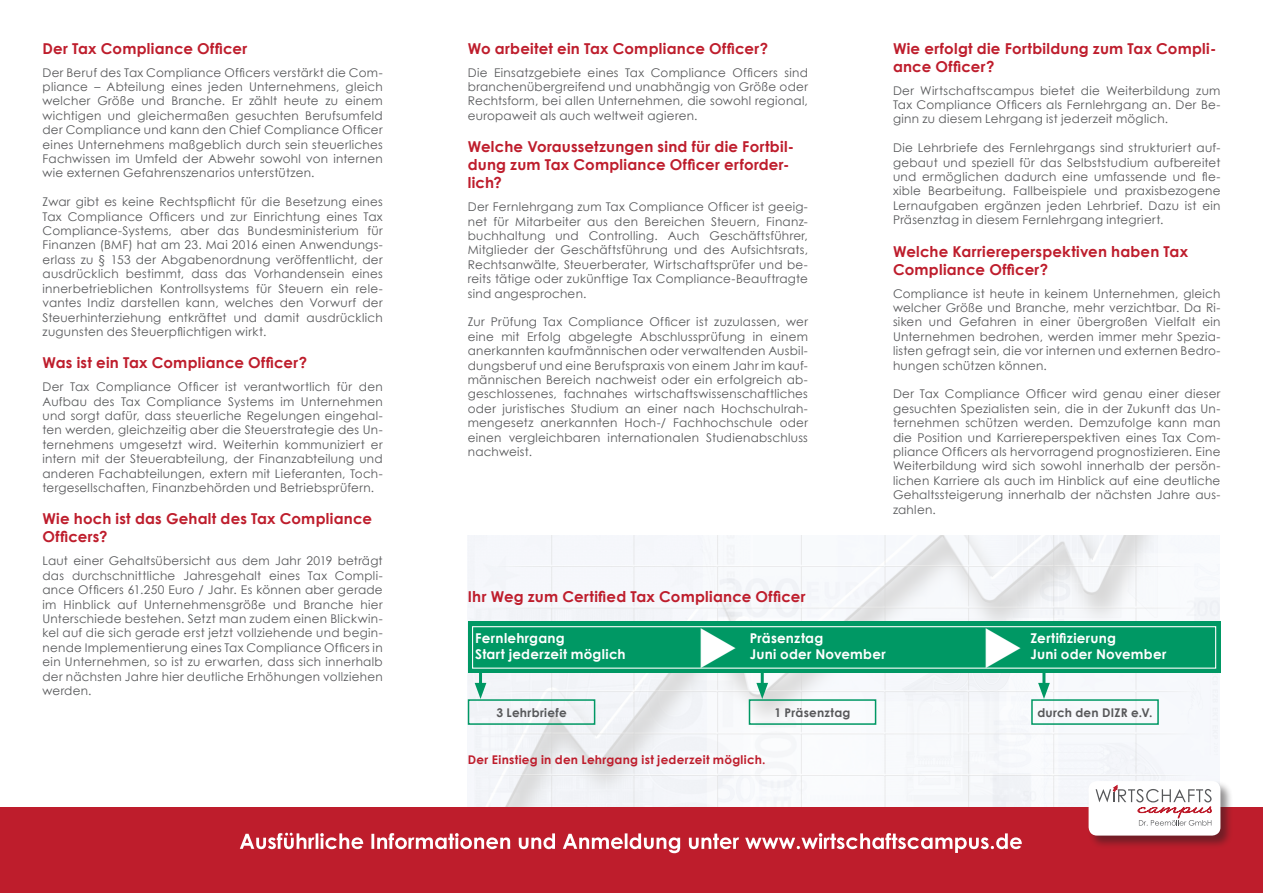
<style>
.page{position:relative;width:1263px;height:893px;background:#fff}
.page>*{position:absolute;margin:0;border:0;box-sizing:border-box;transform-origin:0 0}
.kap-titel_rot{font:700 15px/18px "Century Gothic";letter-spacing:.015em;color:#be1d2c}
.kap-titel_rot-2{font:700 13.5px "Century Gothic";letter-spacing:.015em;color:#fff}
.fliesstext_block{font:700 13.5px/16.2px "Century Gothic";letter-spacing:.015em;color:#fff}
.fliesstext_block-2{font:12px/14.4px "Century Gothic";letter-spacing:.02em;color:#57585a;text-align:justify}
.fliesstext_block-3{font:700 12px "Century Gothic";letter-spacing:.02em;color:#be1d2c}
.fliesstext_block-4{font:700 12px "Century Gothic";letter-spacing:.02em;color:#57585a}
</style>
<div class="page">
<img style="left:468px;top:536px;width:751px;height:272px">
<div style="left:0;top:808px;width:1263px;height:85px;background:#be1d2c"></div>
<svg style="left:240px;top:833px;width:782px;height:20px"></svg>
<hr style="left:479px;top:659px;width:3px;height:30px;background:#009864">
<svg style="left:475px;top:683px;width:11px;height:16px"></svg>
<hr style="left:1042px;top:659px;width:3px;height:30px;background:#009864">
<svg style="left:1038px;top:683px;width:12px;height:16px"></svg>
<hr style="left:761px;top:659px;width:3px;height:30px;background:#009864">
<svg style="left:756px;top:683px;width:12px;height:16px"></svg>
<div style="left:468px;top:622px;width:752px;height:51px;background:#009864"></div>
<div style="left:472px;top:626px;width:744px;height:43px;background:#009864;border:1px solid #fff"></div>
<div style="left:468px;top:699px;width:127px;height:26px;border:2px solid #009864"></div>
<div style="left:1031px;top:699px;width:128px;height:26px;border:2px solid #009864"></div>
<div style="left:749px;top:699px;width:127px;height:26px;border:2px solid #009864"></div>
<div style="left:1087px;top:780px;width:146px;height:69px;background:#231f20;opacity:.5"></div>
<div style="left:1088px;top:781px;width:132px;height:55px;background:#fff;border-radius:8px"></div>
<svg style="left:1095px;top:785px;width:117px;height:41px"></svg>
<svg style="left:701px;top:627px;width:35px;height:41px"></svg>
<svg style="left:986px;top:627px;width:35px;height:41px"></svg>
<p class="kap-titel_rot" style="left:43px;top:39px;width:206px">Der Tax Compliance Officer</p>
<p class="fliesstext_block-2" style="left:43px;top:65px;width:342px">Der Beruf des Tax Compliance Officers verstärkt die Com&shy;pliance – Abteilung eines jeden Unternehmens, gleich welcher Größe und Branche. Er zählt heute zu einem wichtigen und gleichermaßen gesuchten Berufsumfeld der Compliance und kann den Chief Compliance Officer eines Unternehmens maßgeblich durch sein steuerliches Fachwissen im Umfeld der Abwehr sowohl von internen wie externen Gefahrenszenarios unterstützen.</p>
<p class="fliesstext_block-2" style="left:43px;top:195px;width:342px">Zwar gibt es keine Rechtspflicht für die Besetzung eines Tax Compliance Officers und zur Einrichtung eines Tax Compliance-Systems, aber das Bundesministerium für Finanzen (BMF) hat am 23. Mai 2016 einen Anwendungs&shy;erlass zu § 153 der Abgabenordnung veröffentlicht, der ausdrücklich bestimmt, dass das Vorhandensein eines innerbetrieblichen Kontrollsystems für Steuern ein rele&shy;vantes Indiz darstellen kann, welches den Vorwurf der Steuerhinterziehung entkräftet und damit ausdrücklich zugunsten des Steuerpflichtigen wirkt.</p>
<p class="kap-titel_rot" style="left:43px;top:353px;width:266px">Was ist ein Tax Compliance Officer?</p>
<p class="fliesstext_block-2" style="left:43px;top:379px;width:342px">Der Tax Compliance Officer ist verantwortlich für den Aufbau des Tax Compliance Systems im Unternehmen und sorgt dafür, dass steuerliche Regelungen eingehal&shy;ten werden, gleichzeitig aber die Steuerstrategie des Un&shy;ternehmens umgesetzt wird. Weiterhin kommuniziert er intern mit der Steuerabteilung, der Finanzabteilung und anderen Fachabteilungen, extern mit Lieferanten, Toch&shy;tergesellschaften, Finanzbehörden und Betriebsprüfern.</p>
<p class="kap-titel_rot" style="left:43px;top:509px;width:331px">Wie hoch ist das Gehalt des Tax Compliance<br>Officers?</p>
<p class="fliesstext_block-2" style="left:43px;top:554px;width:342px">Laut einer Gehaltsübersicht aus dem Jahr 2019 beträgt das durchschnittliche Jahresgehalt eines Tax Compli&shy;ance Officers 61.250 Euro / Jahr. Es können aber gerade im Hinblick auf Unternehmensgröße und Branche hier Unterschiede bestehen. Setzt man zudem einen Blickwin&shy;kel auf die sich gerade erst jetzt vollziehende und begin&shy;nende Implementierung eines Tax Compliance Officers in ein Unternehmen, so ist zu erwarten, dass sich innerhalb der nächsten Jahre hier deutliche Erhöhungen vollziehen werden.</p>
<p class="kap-titel_rot" style="left:468px;top:39px;width:302px">Wo arbeitet ein Tax Compliance Officer?</p>
<p class="fliesstext_block-2" style="left:468px;top:65px;width:342px">Die Einsatzgebiete eines Tax Compliance Officers sind branchenübergreifend und unabhängig von Größe oder Rechtsform, bei allen Unternehmen, die sowohl regional, europaweit als auch weltweit agieren.</p>
<p class="kap-titel_rot" style="left:468px;top:137px;width:328px">Welche Voraussetzungen sind für die Fortbil&shy;dung zum Tax Compliance Officer erforder&shy;lich?</p>
<p class="fliesstext_block-2" style="left:468px;top:199px;width:342px">Der Fernlehrgang zum Tax Compliance Officer ist geeig&shy;net für Mitarbeiter aus den Bereichen Steuern, Finanz&shy;buchhaltung und Controlling. Auch Geschäftsführer, Mitglieder der Geschäftsführung und des Aufsichtsrats, Rechtsanwälte, Steuerberater, Wirtschaftsprüfer und be&shy;reits tätige oder zukünftige Tax Compliance-Beauftragte sind angesprochen.</p>
<p class="fliesstext_block-2" style="left:468px;top:315px;width:342px">Zur Prüfung Tax Compliance Officer ist zuzulassen, wer eine mit Erfolg abgelegte Abschlussprüfung in einem anerkannten kaufmännischen oder verwaltenden Ausbil&shy;dungsberuf und eine Berufspraxis von einem Jahr im kauf&shy;männischen Bereich nachweist oder ein erfolgreich ab&shy;geschlossenes, fachnahes wirtschaftswissenschaftliches oder juristisches Studium an einer nach Hochschulrah&shy;mengesetz anerkannten Hoch-/ Fachhochschule oder einen vergleichbaren internationalen Studienabschluss nachweist.</p>
<p class="kap-titel_rot" style="left:893px;top:39px;width:325px">Wie erfolgt die Fortbildung zum Tax Compli&shy;ance Officer?</p>
<p class="fliesstext_block-2" style="left:893px;top:83px;width:329px">Der Wirtschaftscampus bietet die Weiterbildung zum Tax Compliance Officers als Fernlehrgang an. Der Be&shy;ginn zu diesem Lehrgang ist jederzeit möglich.</p>
<p class="fliesstext_block-2" style="left:893px;top:141px;width:329px">Die Lehrbriefe des Fernlehrgangs sind strukturiert auf&shy;gebaut und speziell für das Selbststudium aufbereitet und ermöglichen dadurch eine umfassende und fle&shy;xible Bearbeitung. Fallbeispiele und praxisbezogene Lernaufgaben ergänzen jeden Lehrbrief. Dazu ist ein Präsenztag in diesem Fernlehrgang integriert.</p>
<p class="kap-titel_rot" style="left:893px;top:242px;width:297px">Welche Karriereperspektiven haben Tax<br>Compliance Officer?</p>
<p class="fliesstext_block-2" style="left:893px;top:286px;width:329px">Compliance ist heute in keinem Unternehmen, gleich welcher Größe und Branche, mehr verzichtbar. Da Ri&shy;siken und Gefahren in einer übergroßen Vielfalt ein Unternehmen bedrohen, werden immer mehr Spezia&shy;listen gefragt sein, die vor internen und externen Bedro&shy;hungen schützen können.</p>
<p class="fliesstext_block-2" style="left:893px;top:387px;width:329px">Der Tax Compliance Officer wird genau einer dieser gesuchten Spezialisten sein, die in der Zukunft das Un&shy;ternehmen schützen werden. Demzufolge kann man die Position und Karriereperspektiven eines Tax Com&shy;pliance Officers als hervorragend prognostizieren. Eine Weiterbildung wird sich sowohl innerhalb der persön&shy;lichen Karriere als auch im Hinblick auf eine deutliche Gehaltssteigerung innerhalb der nächsten Jahre aus&shy;zahlen.</p>
<p class="kap-titel_rot" style="left:468px;top:587px;width:339px">Ihr Weg zum Certified Tax Compliance Officer</p>
<p class="kap-titel_rot-2" style="left:475px;top:627px;width:91px">Fernlehrgang</p>
<p class="kap-titel_rot-2" style="left:475px;top:644px;width:152px">Start jederzeit möglich</p>
<p class="fliesstext_block" style="left:750px;top:629px;width:137px">Präsenztag<br>Juni oder November</p>
<p class="fliesstext_block" style="left:1030px;top:629px;width:87px">Zertifizierung</p>
<p class="kap-titel_rot-2" style="left:1030px;top:644px;width:137px">Juni oder November</p>
<p class="fliesstext_block-4" style="left:496px;top:703px;width:72px">3 Lehrbriefe</p>
<p class="fliesstext_block-4" style="left:774px;top:703px;width:77px">1 Präsenztag</p>
<p class="fliesstext_block-4" style="left:1037px;top:703px;width:117px">durch den DIZR e.V.</p>
<p class="fliesstext_block-3" style="left:468px;top:750px;width:299px">Der Einstieg in den Lehrgang ist jederzeit möglich.</p>
</div>
